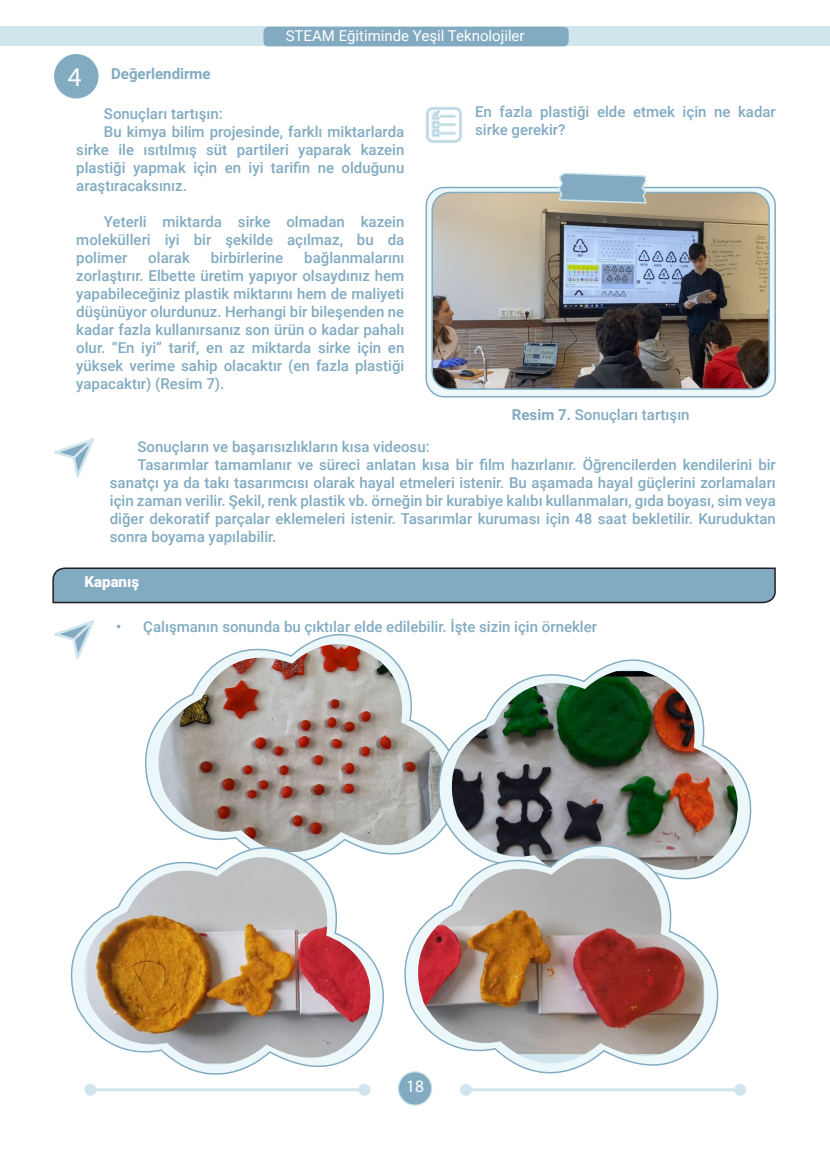
<style>
.page{position:relative;width:830px;height:1170px;background:#fff}
.page>*{position:absolute;margin:0;border:0;box-sizing:border-box;transform-origin:0 0}
.t1{font:27px "Myriad Pro";color:#fff}
.t2{font:17.4px "Myriad Pro";color:#fff}
.t3{font:500 15px/18px "Roboto";color:#82abc2;text-align:justify}
.t4{font:15px "Roboto";color:#fff}
.t5{font:700 15px "Roboto";color:#82abc2}
.t6{font:900 15px "Roboto";color:#fff}
.s1{font-weight:700}
</style>
<div class="page">
<div style="left:398px;top:1071px;width:33px;height:33px;background:#82abc2;border-radius:50%"></div>
<div style="left:397px;top:1071px;width:35px;height:34px;border:1px solid #d0e5ec;border-radius:50%"></div>
<div style="left:0;top:27px;width:829px;height:19px;background:#d0e5ec"></div>
<svg style="left:263px;top:26px;width:305px;height:21px;background:#88afc5"></svg>
<hr style="left:465px;top:1088px;width:274px;height:3px;background:#d0e5ec">
<div style="left:733px;top:1083px;width:12px;height:12px;background:#d0e5ec;border-radius:50%"></div>
<div style="left:54px;top:54px;width:44px;height:44px;background:#82abc2;border-radius:50%"></div>
<svg style="left:425px;top:106px;width:37px;height:37px"></svg>
<div style="left:426px;top:187px;width:348px;height:210px;background:#ebf7f9;border-radius:18px"></div>
<div style="left:425px;top:187px;width:350px;height:210px;border:1px solid #82abc2;border-radius:18px"></div>
<img style="left:432px;top:192px;width:336px;height:197px">
<div style="left:431px;top:192px;width:338px;height:198px;border:1px solid #82abc2;border-radius:18px"></div>
<svg style="left:557px;top:172px;width:90px;height:32px;background:#9ab9c8"></svg>
<svg style="left:54px;top:438px;width:40px;height:40px"></svg>
<svg style="left:52px;top:567px;width:724px;height:37px;background:#7ea2b6"></svg>
<svg style="left:54px;top:620px;width:40px;height:39px"></svg>
<svg style="left:145px;top:636px;width:226px;height:169px"></svg>
<img style="left:157px;top:642px;width:261px;height:197px">
<svg style="left:418px;top:659px;width:334px;height:178px"></svg>
<svg style="left:433px;top:661px;width:316px;height:188px"></svg>
<img style="left:450px;top:671px;width:289px;height:189px">
<svg style="left:384px;top:837px;width:346px;height:264px"></svg>
<svg style="left:399px;top:847px;width:317px;height:242px"></svg>
<img style="left:416px;top:858px;width:287px;height:196px">
<svg style="left:84px;top:839px;width:312px;height:262px"></svg>
<svg style="left:70px;top:849px;width:312px;height:241px"></svg>
<img style="left:87px;top:856px;width:284px;height:207px">
<p class="t4" style="left:285px;top:25px;width:240px">STEAM Eğitiminde Yeşil Teknolojiler</p>
<p class="t1" style="left:68px;top:60px;width:15px">4</p>
<p class="t5" style="left:111px;top:64px;width:101px">Değerlendirme</p>
<p class="t3" style="left:104px;top:104px;width:120px">Sonuçları tartışın:</p>
<p class="t3" style="left:76px;top:122px;width:329px;text-indent:28px">Bu kimya bilim projesinde, farklı miktarlarda sirke ile ısıtılmış süt partileri yaparak kazein plastiği yapmak için en iyi tarifin ne olduğunu araştıracaksınız.</p>
<p class="t3" style="left:76px;top:212px;width:329px;text-indent:28px">Yeterli miktarda sirke olmadan kazein molekülleri iyi bir şekilde açılmaz, bu da polimer</p>
<p class="t3" style="left:76px;top:248px;width:329px;text-indent:228px">bağlanmalarını zorlaştırır. Elbette üretim yapıyor olsaydınız hem yapabileceğiniz plastik miktarını hem de maliyeti düşünüyor olurdunuz. Herhangi bir bileşenden ne kadar fazla kullanırsanız son ürün o kadar pahalı olur. “En iyi” tarif, en az miktarda sirke için en yüksek verime sahip olacaktır (en fazla plastiği yapacaktır) (Resim 7).</p>
<p class="t3" style="left:148px;top:248px;width:43px">olarak</p>
<p class="t3" style="left:211px;top:248px;width:74px">birbirlerine</p>
<p class="t3" style="left:475px;top:102px;width:302px">En fazla plastiği elde etmek için ne kadar sirke gerekir?</p>
<p class="t3" style="left:511px;top:405px;width:179px"><span class="s1">Resim 7.</span> Sonuçları tartışın</p>
<p class="t3" style="left:137px;top:436px;width:293px">Sonuçların ve başarısızlıkların kısa videosu:</p>
<p class="t3" style="left:110px;top:454px;width:667px;text-indent:28px">Tasarımlar tamamlanır ve süreci anlatan kısa bir film hazırlanır. Öğrencilerden kendilerini bir sanatçı ya da takı tasarımcısı olarak hayal etmeleri istenir. Bu aşamada hayal güçlerini zorlamaları için zaman verilir. Şekil, renk plastik vb. örneğin bir kurabiye kalıbı kullanmaları, gıda boyası, sim veya diğer dekoratif parçalar eklemeleri istenir. Tasarımlar kuruması için 48 saat bekletilir. Kuruduktan sonra boyama yapılabilir.</p>
<p class="t6" style="left:85px;top:571px;width:56px">Kapanış</p>
<p class="t3" style="left:116px;top:616px;width:482px">• Çalışmanın sonunda bu çıktılar elde edilebilir. İşte sizin için örnekler</p>
<p class="t2" style="left:406px;top:1074px;width:19px">18</p>
</div>
